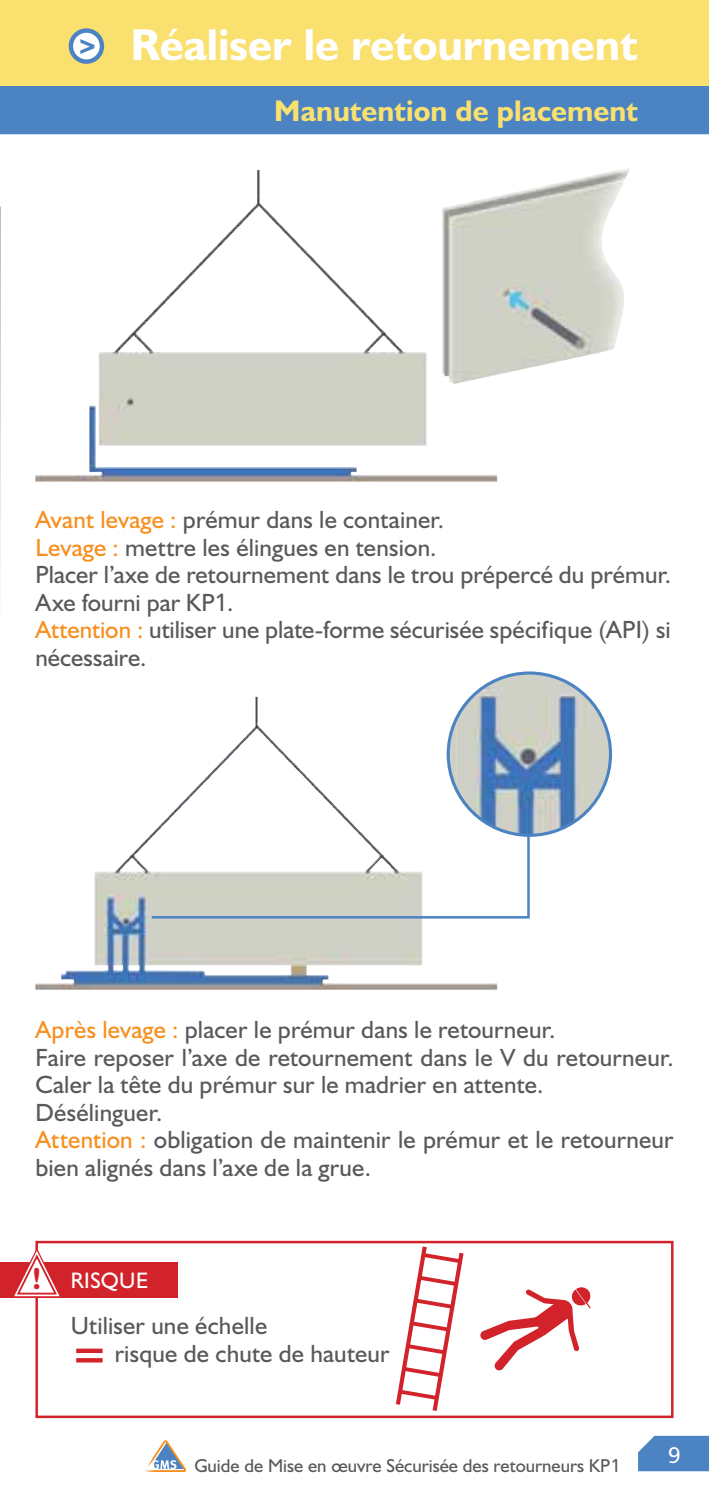
<style>
.page{position:relative;width:709px;height:1489px;background:#fff}
.page>*{position:absolute;margin:0;border:0;box-sizing:border-box;transform-origin:0 0}
.t1{font:700 45px "Humanist 521 BT";color:#fff}
.t2{font:700 30px "Humanist 521 BT";color:#fae06e}
.t3{font:25px/27.5px "Humanist 521 BT";letter-spacing:.005em;color:#58595b}
.t4{font:22.5px "Humanist 521 BT";letter-spacing:.02em;color:#fff}
.t5{font:22.5px "Humanist 777 BT Roman B";color:#fff}
.t6{font:18.75px "Humanist 521 BT";color:#58595b}
.s1{color:#f78f1e}
.s2{font-family:"Humanist 777 BT Roman B"}
.s3{font-weight:700;font-size:30.5px;color:#d2232a}
.s4{font-weight:700;font-size:45px;color:#d2232a}
</style>
<div class="page">
<svg style="left:638px;top:1435px;width:71px;height:35px;background:#5a8cc7"></svg>
<svg style="left:0;top:85px;width:709px;height:88px;fill:#4c83c3"></svg>
<div style="left:0;top:0;width:709px;height:85px;background:#fae06e"></div>
<svg style="left:146px;top:1440px;width:40px;height:31px"></svg>
<img style="left:35px;top:696px;width:462px;height:293px">
<hr style="left:0;top:206px;width:1px;height:428px;background:#8e9fbf">
<svg style="left:71px;top:31px;width:31px;height:31px"></svg>
<div style="left:69px;top:28px;width:35px;height:36px;border:4px solid #4c83c3;border-radius:50%"></div>
<svg style="left:80px;top:39px;width:14px;height:15px"></svg>
<svg style="left:149px;top:797px;width:382px;height:122px"></svg>
<img style="left:448px;top:673px;width:162px;height:162px;border-radius:81px">
<div style="left:446px;top:671px;width:166px;height:165px;border:3px solid #4c83c3;border-radius:50%"></div>
<div style="left:35px;top:1240px;width:638px;height:177px;border:2px solid #d2232a"></div>
<svg style="left:396px;top:1246px;width:67px;height:164px"></svg>
<svg style="left:480px;top:1287px;width:111px;height:83px"></svg>
<div style="left:0;top:1261px;width:177px;height:36px;background:#d2232a"></div>
<svg style="left:6px;top:1246px;width:62px;height:55px"></svg>
<img style="left:99px;top:170px;width:327px;height:276px">
<img style="left:442px;top:168px;width:186px;height:216px">
<h1 class="t1" style="left:130px;top:16px;width:509px">Réaliser le retournement</h1>
<p class="t2" style="left:274px;top:92px;width:365px">Manutention de placement</p>
<p class="t3" style="left:35px;top:505px;width:637px"><span class="s1">Avant levage :</span> prémur dans le container.<br><span class="s1">Levage :</span> mettre les élingues en tension.<br>Placer l’axe de retournement dans le trou prépercé du prémur.<br>Axe fourni par KP<span class="s2">1</span>.<br><span class="s1">Attention :</span> utiliser une plate-forme sécurisée spécifique (API) si nécessaire.</p>
<p class="t3" style="left:35px;top:1015px;width:639px"><span class="s1">Après levage :</span> placer le prémur dans le retourneur.<br>Faire reposer l’axe de retournement dans le V du retourneur.<br>Caler la tête du prémur sur le madrier en attente.<br>Désélinguer.<br><span class="s1">Attention :</span> obligation de maintenir le prémur et le retourneur bien alignés dans l’axe de la grue.</p>
<p class="t4" style="left:32px;top:1266px;width:118px"><span class="s3">!</span> RISQUE</p>
<p class="t3" style="left:71px;top:1311px;width:320px">Utiliser une échelle<br><span class="s4">=</span> risque de chute de hauteur</p>
<p class="t6" style="left:194px;top:1453px;width:428px">Guide de Mise en œuvre Sécurisée des retourneurs KP<span class="s2">1</span></p>
<p class="t5" style="left:667px;top:1440px;width:14px">9</p>
</div>
